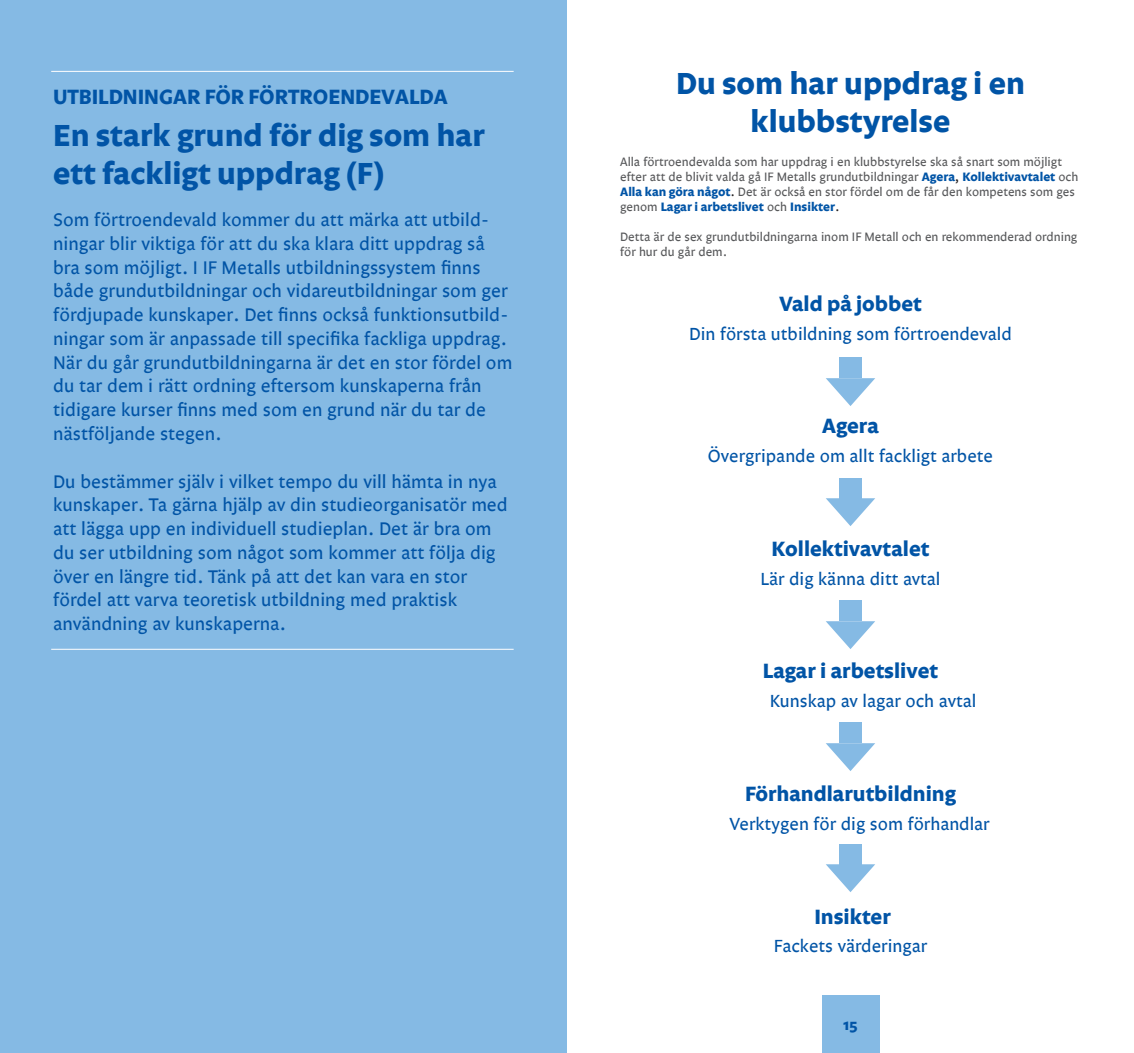
<style>
.page{position:relative;width:1134px;height:1053px;background:#fff}
.page>*{position:absolute;margin:0;border:0;box-sizing:border-box;transform-origin:0 0}
.t1{font:700 31.25px/37.5px "Legato";color:#0154a6}
.t2{font:700 21.25px "Legato";color:#0154a6}
.t3{font:18.75px/23.8px "Legato";color:#0154a6}
.t4{font:18px "Legato";color:#0154a6}
.t5{font:700 15px "Legato";color:#0154a6}
.t6{font:12.5px/15px "Legato";color:#57585a}
.s1{font-weight:700;color:#0154a6}
.s2{color:#231f20}
</style>
<div class="page">
<div style="left:822px;top:994px;width:57px;height:58px;background:#85bae4"></div>
<div style="left:0;top:0;width:567px;height:1052px;background:#85bae4"></div>
<hr style="left:51px;top:71px;width:463px;height:1px;background:#fff">
<hr style="left:51px;top:648px;width:463px;height:1px;background:#fff">
<svg style="left:826px;top:378px;width:49px;height:28px"></svg>
<div style="left:839px;top:357px;width:23px;height:21px;background:#85bae4"></div>
<svg style="left:826px;top:498px;width:49px;height:28px"></svg>
<div style="left:839px;top:477px;width:23px;height:21px;background:#85bae4"></div>
<svg style="left:826px;top:621px;width:49px;height:28px"></svg>
<div style="left:839px;top:600px;width:23px;height:21px;background:#85bae4"></div>
<svg style="left:826px;top:743px;width:49px;height:28px"></svg>
<div style="left:839px;top:722px;width:23px;height:21px;background:#85bae4"></div>
<svg style="left:826px;top:864px;width:49px;height:28px"></svg>
<div style="left:839px;top:843px;width:23px;height:21px;background:#85bae4"></div>
<p class="t2" style="left:53px;top:85px;width:396px">UTBILDNINGAR FÖR FÖRTROENDEVALDA</p>
<h1 class="t1" style="left:53px;top:118px;width:433px">En stark grund för dig som har ett fackligt uppdrag (F)</h1>
<p class="t3" style="left:53px;top:209px;width:461px">Som förtroendevald kommer du att märka att utbild&shy;ningar blir viktiga för att du ska klara ditt uppdrag så bra som möjligt. I IF Metalls utbildningssystem finns både grundutbildningar och vidareutbildningar som ger fördjupade kunskaper. Det finns också funktionsutbild&shy;ningar som är anpassade till specifika fackliga uppdrag.<br>När du går grundutbildningarna är det en stor fördel om du tar dem i rätt ordning eftersom kunskaperna från tidigare kurser finns med som en grund när du tar de nästföljande stegen.</p>
<p class="t3" style="left:53px;top:470px;width:456px">Du bestämmer själv i vilket tempo du vill hämta in nya kunskaper. Ta gärna hjälp av din studieorganisatör med att lägga upp en individuell studieplan. Det är bra om du ser utbildning som något som kommer att följa dig över en längre tid. Tänk på att det kan vara en stor fördel att varva teoretisk utbildning med praktisk användning av kunskaperna.</p>
<h1 class="t1" style="left:676px;top:67px;width:350px;text-align:center">Du som har uppdrag i en klubbstyrelse</h1>
<p class="t6" style="left:620px;top:155px;width:460px">Alla förtroendevalda som har uppdrag i en klubbstyrelse ska så snart som möjligt efter att de blivit valda gå IF Metalls grundutbildningar <span class="s1">Agera</span><span class="s2">,</span> <span class="s1">Kollektivavtalet</span> och <span class="s1">Alla kan göra något</span><span class="s2">.</span> Det är också en stor fördel om de får den kompetens som ges genom <span class="s1">Lagar i arbetslivet</span> och <span class="s1">Insikter</span><span class="s2">.</span></p>
<p class="t6" style="left:620px;top:230px;width:459px">Detta är de sex grundutbildningarna inom IF Metall och en rekommenderad ordning för hur du går dem.</p>
<p class="t2" style="left:779px;top:291px;width:144px">Vald på jobbet</p>
<p class="t4" style="left:689px;top:323px;width:324px">Din första utbildning som förtroendevald</p>
<p class="t2" style="left:822px;top:413px;width:58px">Agera</p>
<p class="t4" style="left:708px;top:445px;width:287px">Övergripande om allt fackligt arbete</p>
<p class="t2" style="left:772px;top:536px;width:159px">Kollektivavtalet</p>
<p class="t4" style="left:760px;top:568px;width:182px">Lär dig känna ditt avtal</p>
<p class="t2" style="left:763px;top:658px;width:177px">Lagar i arbetslivet</p>
<p class="t4" style="left:770px;top:690px;width:208px">Kunskap av lagar och avtal</p>
<p class="t2" style="left:745px;top:781px;width:212px">Förhandlarutbildning</p>
<p class="t4" style="left:729px;top:813px;width:262px">Verktygen för dig som förhandlar</p>
<p class="t2" style="left:814px;top:903px;width:78px">Insikter</p>
<p class="t4" style="left:774px;top:935px;width:155px">Fackets värderingar</p>
<p class="t5" style="left:843px;top:1015px;width:16px">15</p>
</div>
